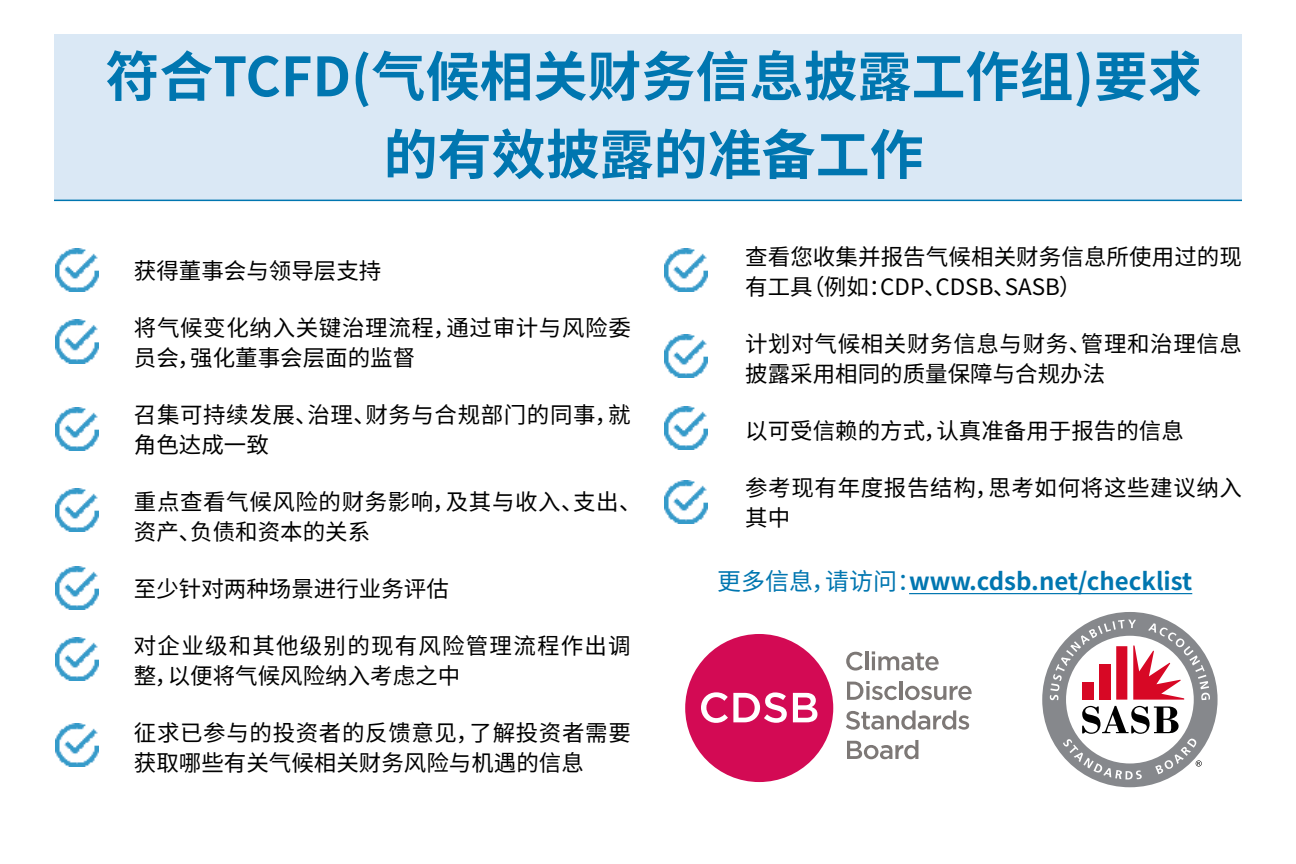
<style>
.page{position:relative;width:1296px;height:864px;background:#fff}
.page>*{position:absolute;margin:0;border:0;box-sizing:border-box;transform-origin:0 0}
.t1{font:700 54px/78px "Source Han Sans CN";color:#0076b0;text-align:center}
.t2{font:700 24px "Source Han Sans CN";color:#0076b0}
.t3{font:22.5px/30px "Source Han Sans CN";letter-spacing:.005em;color:#000}
.t4{font:22.5px/30px "Source Han Sans CN";letter-spacing:.03em;color:#000}
.t5{font:22.5px/30px "Source Han Sans CN";letter-spacing:.025em;color:#000}
.t6{font:22.5px/30px "Source Han Sans CN";letter-spacing:.055em;color:#000}
.s1{font-weight:400}
</style>
<div class="page">
<div style="left:54px;top:35px;width:1188px;height:166px;background:#dae8f5"></div>
<img style="left:56px;top:489px;width:43px;height:43px">
<img style="left:56px;top:408px;width:43px;height:43px">
<img style="left:665px;top:406px;width:43px;height:43px">
<img style="left:56px;top:320px;width:43px;height:43px">
<img style="left:665px;top:334px;width:43px;height:44px">
<img style="left:56px;top:248px;width:43px;height:43px">
<img style="left:665px;top:248px;width:43px;height:43px">
<img style="left:56px;top:566px;width:43px;height:43px">
<img style="left:665px;top:480px;width:43px;height:44px">
<img style="left:56px;top:637px;width:43px;height:43px">
<img style="left:56px;top:723px;width:43px;height:44px">
<hr style="left:54px;top:200px;width:1188px;height:1px;background:#0076b0">
<div style="left:685px;top:634px;width:148px;height:148px;background:#d30a54;border-radius:50%"></div>
<svg style="left:701px;top:692px;width:86px;height:31px"></svg>
<svg style="left:793px;top:693px;width:24px;height:29px"></svg>
<svg style="left:846px;top:652px;width:17px;height:19px"></svg>
<hr style="left:865px;top:651px;width:3px;height:19px;background:#7d7876">
<svg style="left:872px;top:651px;width:67px;height:20px"></svg>
<svg style="left:847px;top:681px;width:50px;height:19px"></svg>
<hr style="left:899px;top:681px;width:3px;height:19px;background:#7d7876">
<svg style="left:905px;top:686px;width:67px;height:14px"></svg>
<svg style="left:846px;top:710px;width:123px;height:20px"></svg>
<svg style="left:847px;top:740px;width:71px;height:19px"></svg>
<svg style="left:1042px;top:612px;width:176px;height:175px"></svg>
<hr style="left:909px;top:593px;width:283px;height:1px;background:#0076b0">
<h1 class="t1" style="left:105px;top:39px;width:1098px">符合TCFD(气候相关财务信息披露工作组)要求的有效披露的准备工作</h1>
<p class="t3" style="left:134px;top:256px;width:249px">获得董事会与领导层支持</p>
<p class="t4" style="left:134px;top:313px;width:498px">将气候变化纳入关键治理流程，通过审计与风险委员会，强化董事会层面的监督</p>
<p class="t5" style="left:134px;top:400px;width:498px">召集可持续发展、治理、财务与合规部门的同事，就角色达成一致</p>
<p class="t5" style="left:134px;top:487px;width:509px">重点查看气候风险的财务影响，及其与收入、支出、资产、负债和资本的关系</p>
<p class="t3" style="left:134px;top:574px;width:316px">至少针对两种场景进行业务评估</p>
<p class="t6" style="left:134px;top:631px;width:498px">对企业级和其他级别的现有风险管理流程作出调整，以便将气候风险纳入考虑之中</p>
<p class="t3" style="left:134px;top:718px;width:498px">征求已参与的投资者的反馈意见，了解投资者需要获取哪些有关气候相关财务风险与机遇的信息</p>
<p class="t3" style="left:745px;top:242px;width:498px">查看您收集并报告气候相关财务信息所使用过的现有工具（例如：CDP、CDSB、SASB）</p>
<p class="t4" style="left:745px;top:329px;width:498px">计划对气候相关财务信息与财务、管理和治理信息披露采用相同的质量保障与合规办法</p>
<p class="t3" style="left:745px;top:416px;width:440px">以可受信赖的方式，认真准备用于报告的信息</p>
<p class="t4" style="left:745px;top:473px;width:498px">参考现有年度报告结构，思考如何将这些建议纳入其中</p>
<p class="t2" style="left:717px;top:568px;width:477px"><span class="s1">更多信息，请访问：</span>www.cdsb.net/checklist</p>
</div>
